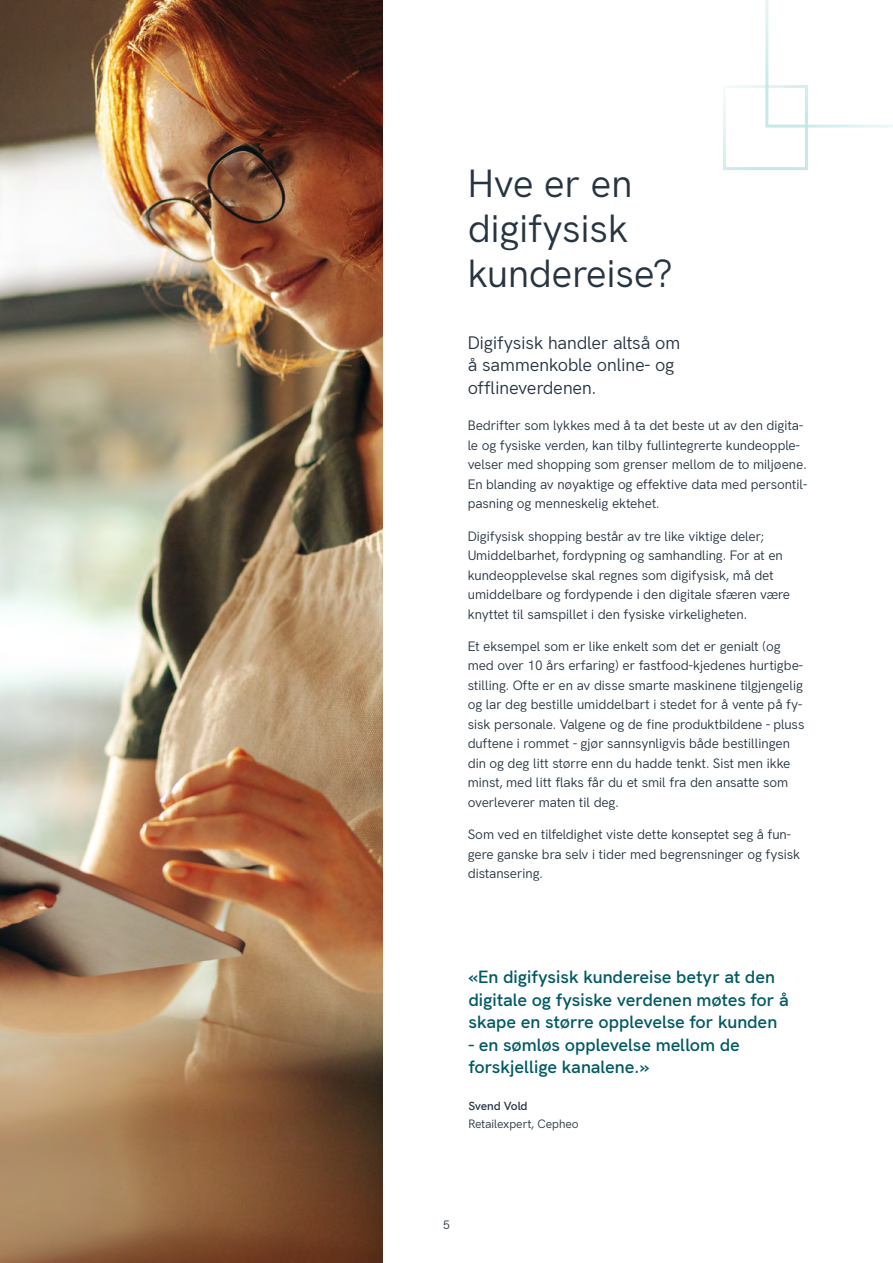
<style>
.page{position:relative;width:893px;height:1263px;background:#fff}
.page>*{position:absolute;margin:0;border:0;box-sizing:border-box;transform-origin:0 0}
.t1{font:39px/45px "Hanken Grotesk";color:#273442}
.t2{font:600 18px/22.5px "Hanken Grotesk";letter-spacing:-.005em;color:#005963}
.t3{font:18px/22.5px "Hanken Grotesk";letter-spacing:-.005em;color:#273442}
.t4{font:13.5px/19.5px "Hanken Grotesk";letter-spacing:-.005em;color:#273442}
.t5{font:12px "Hanken Grotesk";color:#273442}
.t6{font:600 12px "Hanken Grotesk";letter-spacing:-.025em;color:#273442}
</style>
<div class="page">
<img style="left:0;top:0;width:383px;height:1263px">
<svg style="left:765px;top:0;width:128px;height:128px"></svg>
<div style="left:723px;top:85px;width:85px;height:85px;border:3px solid #c2e6e6"></div>
<h1 class="t1" style="left:468px;top:158px;width:207px">Hve er en digifysisk kundereise?</h1>
<h2 class="t3" style="left:468px;top:330px;width:214px">Digifysisk handler altså om å sammenkoble online- og offlineverdenen.</h2>
<p class="t4" style="left:468px;top:415px;width:341px">Bedrifter som lykkes med å ta det beste ut av den digita&shy;le og fysiske verden, kan tilby fullintegrerte kundeopple&shy;velser med shopping som grenser mellom de to miljøene.<br>En blanding av nøyaktige og effektive data med persontil&shy;pasning og menneskelig ektehet.</p>
<p class="t4" style="left:468px;top:525px;width:324px">Digifysisk shopping består av tre like viktige deler; Umiddelbarhet, fordypning og samhandling. For at en kundeopplevelse skal regnes som digifysisk, må det umiddelbare og fordypende i den digitale sfæren være knyttet til samspillet i den fysiske virkeligheten.</p>
<p class="t4" style="left:468px;top:635px;width:338px">Et eksempel som er like enkelt som det er genialt (og med over 10 års erfaring) er fastfood-kjedenes hurtigbe&shy;stilling. Ofte er en av disse smarte maskinene tilgjengelig og lar deg bestille umiddelbart i stedet for å vente på fy&shy;sisk personale. Valgene og de fine produktbildene - pluss duftene i rommet - gjør sannsynligvis både bestillingen din og deg litt større enn du hadde tenkt. Sist men ikke minst, med litt flaks får du et smil fra den ansatte som overleverer maten til deg.</p>
<p class="t4" style="left:468px;top:823px;width:334px">Som ved en tilfeldighet viste dette konseptet seg å fun&shy;gere ganske bra selv i tider med begrensninger og fysisk distansering.</p>
<h2 class="t2" style="left:468px;top:964px;width:322px">«En digifysisk kundereise betyr at den digitale og fysiske verdenen møtes for å skape en større opplevelse for kunden</h2>
<h2 class="t2" style="left:468px;top:1032px;width:273px">- en sømløs opplevelse mellom de forskjellige kanalene.»</h2>
<p class="t6" style="left:468px;top:1097px;width:61px">Svend Vold</p>
<p class="t5" style="left:468px;top:1115px;width:112px">Retailexpert, Cepheo</p>
<p class="t5" style="left:443px;top:1215px;width:8px">5</p>
</div>
